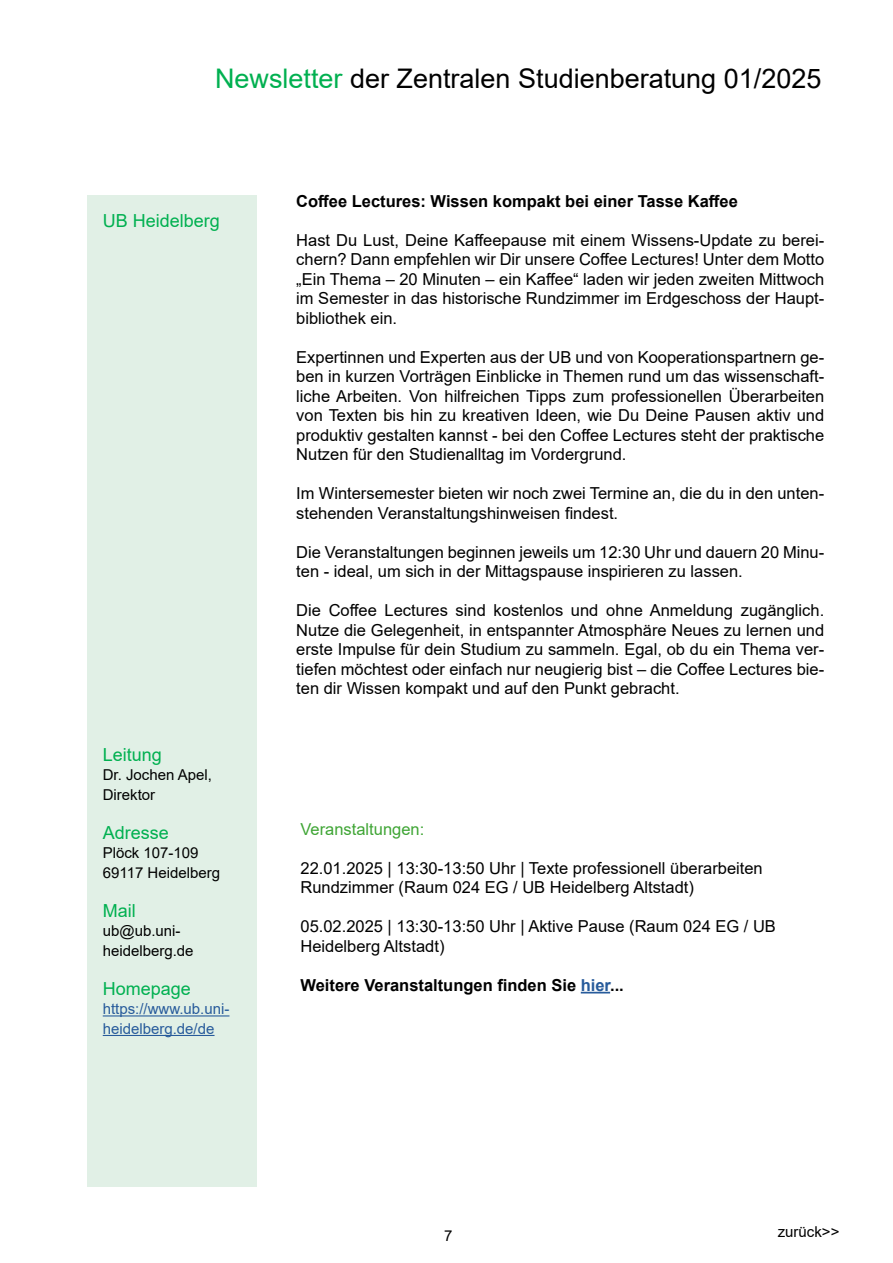
<style>
.page{position:relative;width:893px;height:1263px;background:#fff}
.page>*{position:absolute;margin:0;border:0;box-sizing:border-box;transform-origin:0 0}
.t1{font:27px "Arial";color:#000}
.t2{font:18px "Arial";color:#00b050}
.t3{font:16.5px/19.5px "Arial";color:#000}
.t4{font:700 16.5px "Arial";color:#000}
.t5{font:16.5px "Arial";color:#3fa535}
.t6{font:15px/19.5px "Arial";color:#000}
.t7{font:15px/19.5px "Arial";color:#275b9b}
.s1{color:#00b050}
.s2{color:#275b9b}
</style>
<div class="page">
<div style="left:87px;top:195px;width:170px;height:991px;background:#e1f0e6"></div>
<hr style="left:103px;top:1015px;width:126px;height:1px;background:#275b9b">
<hr style="left:103px;top:1035px;width:112px;height:1px;background:#275b9b">
<svg style="left:581px;top:992px;width:29px;height:1px"></svg>
<h1 class="t1" style="left:215px;top:59px;width:608px"><span class="s1">Newsletter</span> der Zentralen Studienberatung 01/2025</h1>
<p class="t2" style="left:103px;top:208px;width:119px">UB Heidelberg</p>
<p class="t2" style="left:103px;top:742px;width:61px">Leitung</p>
<p class="t6" style="left:103px;top:765px;width:111px">Dr. Jochen Apel,<br>Direktor</p>
<p class="t2" style="left:103px;top:820px;width:68px">Adresse</p>
<p class="t6" style="left:103px;top:843px;width:119px">Plöck 107-109<br>69117 Heidelberg</p>
<p class="t2" style="left:103px;top:898px;width:34px">Mail</p>
<p class="t6" style="left:103px;top:921px;width:92px">ub@ub.uni&shy;heidelberg.de</p>
<p class="t2" style="left:103px;top:976px;width:90px">Homepage</p>
<p class="t7" style="left:103px;top:999px;width:128px">https://www.ub.uni&shy;heidelberg.de/de</p>
<p class="t4" style="left:296px;top:189px;width:443px">Coffee Lectures: Wissen kompakt bei einer Tasse Kaffee</p>
<p class="t3" style="left:296px;top:230px;width:530px;text-align:justify">Hast Du Lust, Deine Kaffeepause mit einem Wissens-Update zu berei&shy;chern? Dann empfehlen wir Dir unsere Coffee Lectures! Unter dem Motto „Ein Thema – 20 Minuten – ein Kaffee“ laden wir jeden zweiten Mittwoch im Semester in das historische Rundzimmer im Erdgeschoss der Haupt&shy;bibliothek ein.</p>
<p class="t3" style="left:296px;top:347px;width:530px;text-align:justify">Expertinnen und Experten aus der UB und von Kooperationspartnern ge&shy;ben in kurzen Vorträgen Einblicke in Themen rund um das wissenschaft&shy;liche Arbeiten. Von hilfreichen Tipps zum professionellen Überarbeiten von Texten bis hin zu kreativen Ideen, wie Du Deine Pausen aktiv und produktiv gestalten kannst - bei den Coffee Lectures steht der praktische Nutzen für den Studienalltag im Vordergrund.</p>
<p class="t3" style="left:296px;top:484px;width:529px">Im Wintersemester bieten wir noch zwei Termine an, die du in den unten&shy;stehenden Veranstaltungshinweisen findest.</p>
<p class="t3" style="left:296px;top:542px;width:529px">Die Veranstaltungen beginnen jeweils um 12:30 Uhr und dauern 20 Minu&shy;ten - ideal, um sich in der Mittagspause inspirieren zu lassen.</p>
<p class="t3" style="left:296px;top:601px;width:530px;text-align:justify">Die Coffee Lectures sind kostenlos und ohne Anmeldung zugänglich.<br>Nutze die Gelegenheit, in entspannter Atmosphäre Neues zu lernen und erste Impulse für dein Studium zu sammeln. Egal, ob du ein Thema ver&shy;tiefen möchtest oder einfach nur neugierig bist – die Coffee Lectures bie&shy;ten dir Wissen kompakt und auf den Punkt gebracht.</p>
<p class="t5" style="left:300px;top:818px;width:125px">Veranstaltungen:</p>
<p class="t3" style="left:300px;top:858px;width:464px">22.01.2025 | 13:30-13:50 Uhr | Texte professionell überarbeiten<br>Rundzimmer (Raum 024 EG / UB Heidelberg Altstadt)</p>
<p class="t3" style="left:300px;top:917px;width:477px">05.02.2025 | 13:30-13:50 Uhr | Aktive Pause (Raum 024 EG / UB<br>Heidelberg Altstadt)</p>
<p class="t4" style="left:300px;top:973px;width:325px">Weitere Veranstaltungen finden Sie <span class="s2">hier</span>...</p>
<p class="t6" style="left:444px;top:1226px;width:10px">7</p>
<p class="t6" style="left:778px;top:1222px;width:63px">zurück&gt;&gt;</p>
</div>
